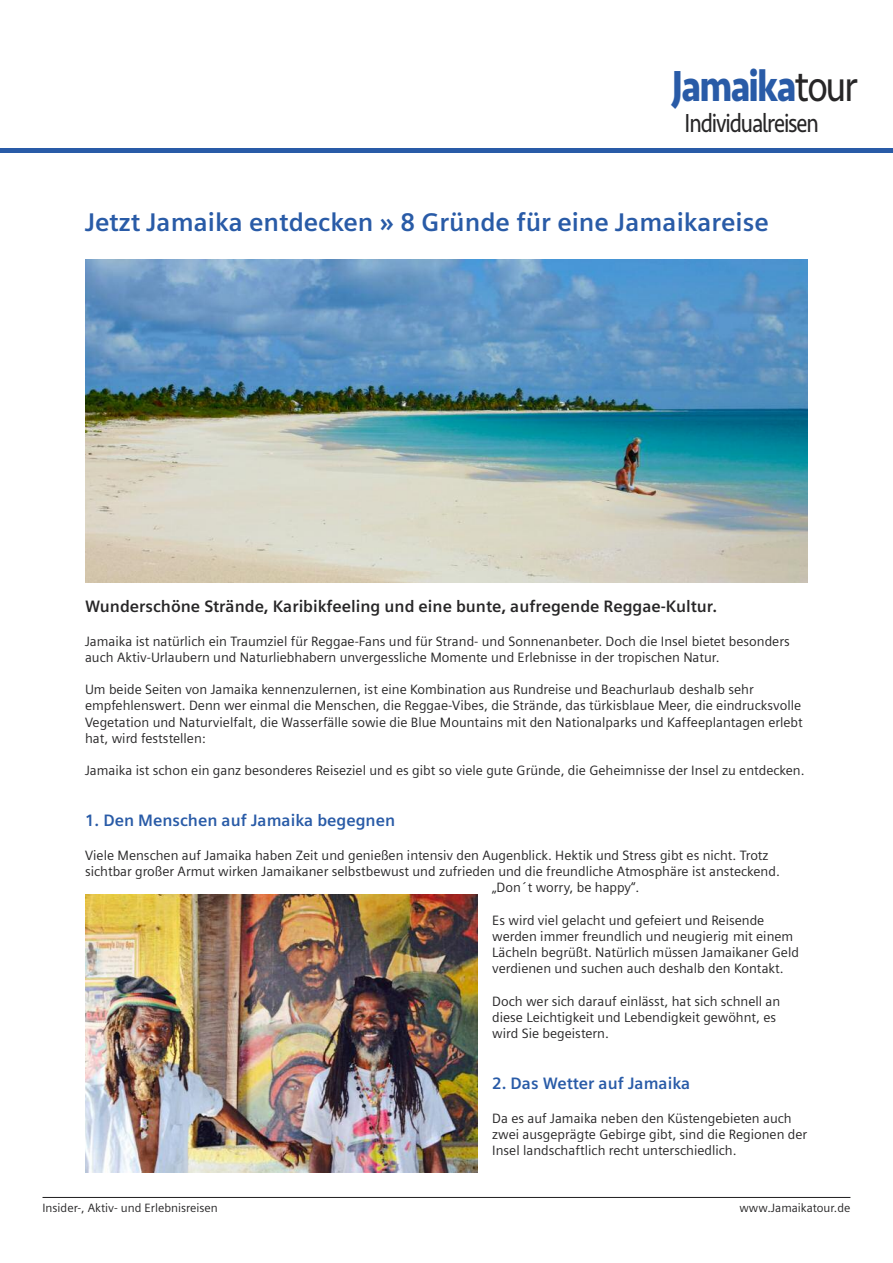
<style>
.page{position:relative;width:893px;height:1263px;background:#fff}
.page>*{position:absolute;margin:0;border:0;box-sizing:border-box;transform-origin:0 0}
.t1{font:700 45px "Seravek";letter-spacing:-.05em;color:#295ba7;scale:.83 1}
.t2{font:27px "Seravek";letter-spacing:-.05em;color:#272627;scale:.83 1}
.t3{font:700 25.5px "Siemens Sans";color:#295ba7}
.t4{font:700 16.5px "Siemens Sans";color:#272627}
.t5{font:700 16.5px "Siemens Sans";color:#295ba7}
.t6{font:13.5px/16.2px "Siemens Sans";color:#272627}
.t7{font:12px "Siemens Sans";color:#272627}
.s1{font-weight:400;color:#272627}
</style>
<div class="page">
<hr style="left:43px;top:1197px;width:807px;height:1px;background:#272627">
<hr style="left:0;top:149px;width:893px;height:4px;background:#295ba7">
<img style="left:85px;top:260px;width:723px;height:323px">
<img style="left:85px;top:894px;width:392px;height:278px">
<h1 class="t1" style="left:672px;top:50px;width:226px">Jamaika<span class="s1">tour</span></h1>
<h2 class="t2" style="left:685px;top:102px;width:163px">Individualreisen</h2>
<h3 class="t3" style="left:85px;top:207px;width:685px">Jetzt Jamaika entdecken » 8 Gründe für eine Jamaikareise</h3>
<p class="t4" style="left:85px;top:596px;width:634px">Wunderschöne Strände, Karibikfeeling und eine bunte, aufregende Reggae-Kultur.</p>
<p class="t6" style="left:85px;top:633px;width:706px">Jamaika ist natürlich ein Traumziel für Reggae-Fans und für Strand- und Sonnenanbeter. Doch die Insel bietet besonders auch Aktiv-Urlaubern und Naturliebhabern unvergessliche Momente und Erlebnisse in der tropischen Natur.</p>
<p class="t6" style="left:85px;top:681px;width:719px">Um beide Seiten von Jamaika kennenzulernen, ist eine Kombination aus Rundreise und Beachurlaub deshalb sehr empfehlenswert. Denn wer einmal die Menschen, die Reggae-Vibes, die Strände, das türkisblaue Meer, die eindrucksvolle Vegetation und Naturvielfalt, die Wasserfälle sowie die Blue Mountains mit den Nationalparks und Kaffeeplantagen erlebt hat, wird feststellen:</p>
<p class="t6" style="left:85px;top:762px;width:721px">Jamaika ist schon ein ganz besonderes Reiseziel und es gibt so viele gute Gründe, die Geheimnisse der Insel zu entdecken.</p>
<p class="t5" style="left:85px;top:810px;width:312px">1. Den Menschen auf Jamaika begegnen</p>
<p class="t6" style="left:85px;top:847px;width:685px">Viele Menschen auf Jamaika haben Zeit und genießen intensiv den Augenblick. Hektik und Stress gibt es nicht. Trotz</p>
<p class="t6" style="left:85px;top:863px;width:696px">sichtbar großer Armut wirken Jamaikaner selbstbewust und zufrieden und die freundliche Atmosphäre ist ansteckend.</p>
<p class="t6" style="left:492px;top:879px;width:149px">„Don´t worry, be happy“.</p>
<p class="t6" style="left:492px;top:912px;width:308px">Es wird viel gelacht und gefeiert und Reisende werden immer freundlich und neugierig mit einem Lächeln begrüßt. Natürlich müssen Jamaikaner Geld verdienen und suchen auch deshalb den Kontakt.</p>
<p class="t6" style="left:492px;top:993px;width:290px">Doch wer sich darauf einlässt, hat sich schnell an diese Leichtigkeit und Lebendigkeit gewöhnt, es wird Sie begeistern.</p>
<p class="t5" style="left:492px;top:1073px;width:200px">2. Das Wetter auf Jamaika</p>
<p class="t6" style="left:492px;top:1110px;width:317px">Da es auf Jamaika neben den Küstengebieten auch zwei ausgeprägte Gebirge gibt, sind die Regionen der<br>Insel landschaftlich recht unterschiedlich.</p>
<p class="t7" style="left:43px;top:1201px;width:177px">Insider-, Aktiv- und Erlebnisreisen</p>
<p class="t7" style="left:739px;top:1201px;width:112px">www.Jamaikatour.de</p>
</div>
